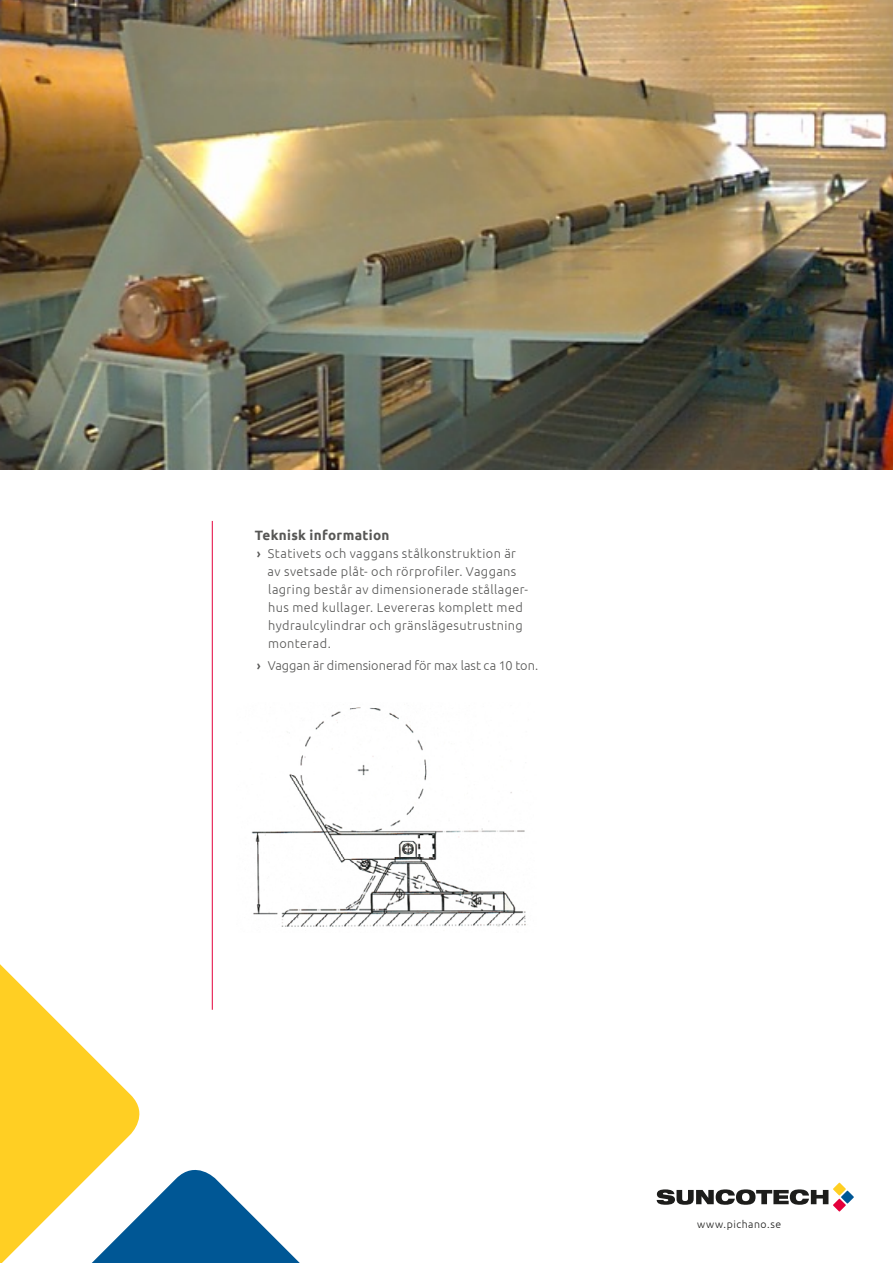
<style>
.page{position:relative;width:893px;height:1263px;background:#fff}
.page>*{position:absolute;margin:0;border:0;box-sizing:border-box;transform-origin:0 0}
.t1{font:700 13.5px "Ubuntu";letter-spacing:.025em;color:#575756}
.t2{font:300 12.75px/18px "Ubuntu";letter-spacing:.03em;color:#575756}
.t3{font:300 12.75px "Ubuntu";color:#575756}
.t4{font:300 10.5px "Ubuntu";letter-spacing:.05em;color:#1d1d1b}
.s1{font-weight:500}
</style>
<div class="page">
<svg style="left:0;top:964px;width:140px;height:195px;fill:#ffcf23"></svg>
<svg style="left:0;top:1159px;width:300px;height:104px"></svg>
<svg style="left:657px;top:1189px;width:171px;height:16px"></svg>
<svg style="left:833px;top:1183px;width:13px;height:12px"></svg>
<svg style="left:841px;top:1191px;width:13px;height:12px"></svg>
<svg style="left:833px;top:1199px;width:13px;height:12px"></svg>
<img style="left:251px;top:707px;width:275px;height:220px">
<img style="left:0;top:0;width:893px;height:469px">
<hr style="left:212px;top:521px;width:1px;height:489px;background:#e4003c">
<p class="t1" style="left:255px;top:527px;width:136px">Teknisk information</p>
<p class="t2" style="left:268px;top:544px;width:262px;text-indent:-11px"><span class="s1">›</span> Stativets och vaggans stålkonstruktion är av svetsade plåt- och rörprofiler. Vaggans lagring består av dimensionerade stållager&shy;hus med kullager. Levereras komplett med hydraulcylindrar och gränslägesutrustning monterad.</p>
<p class="t3" style="left:257px;top:658px;width:283px"><span class="s1">›</span> Vaggan är dimensionerad för max last ca 10 ton.</p>
<p class="t4" style="left:697px;top:1217px;width:86px">www.pichano.se</p>
</div>
